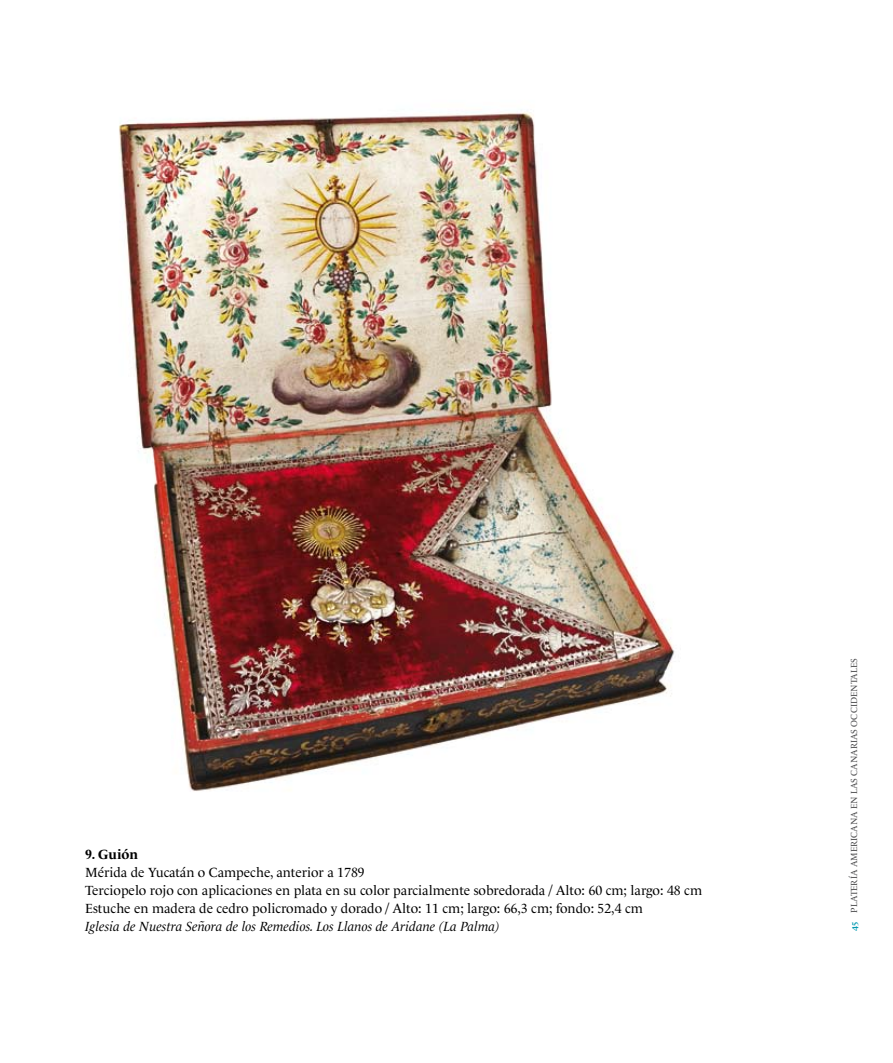
<style>
.page{position:relative;width:893px;height:1063px;background:#fff}
.page>*{position:absolute;margin:0;border:0;box-sizing:border-box;transform-origin:0 0}
.t1{font:13.5px/18px "Le Monde Livre";color:#000}
.t2{font:italic 13.5px "Le Monde Livre";color:#000}
.t3{font:700 13.5px "Le Monde Livre";color:#000}
.t4{font:9px "Le Monde Livre Classic";color:#4b4b4d}
.s1{font-weight:700;color:#0098b0}
</style>
<div class="page">
<img style="left:119px;top:112px;width:556px;height:679px">
<p class="t3" style="left:85px;top:846px;width:55px">9. Guión</p>
<p class="t1" style="left:85px;top:863px;width:619px">Mérida de Yucatán o Campeche, anterior a 1789<br>Terciopelo rojo con aplicaciones en plata en su color parcialmente sobredorada / Alto: 60 cm; largo: 48 cm<br>Estuche en madera de cedro policromado y dorado / Alto: 11 cm; largo: 66,3 cm; fondo: 52,4 cm</p>
<p class="t2" style="left:85px;top:918px;width:416px">Iglesia de Nuestra Señora de los Remedios. Los Llanos de Aridane (La Palma)</p>
<p class="t4" style="left:849px;top:931px;width:275px;rotate:-90deg"><span class="s1">45</span> PLATERÍA AMERICANA EN LAS CANARIAS OCCIDENTALES</p>
</div>
